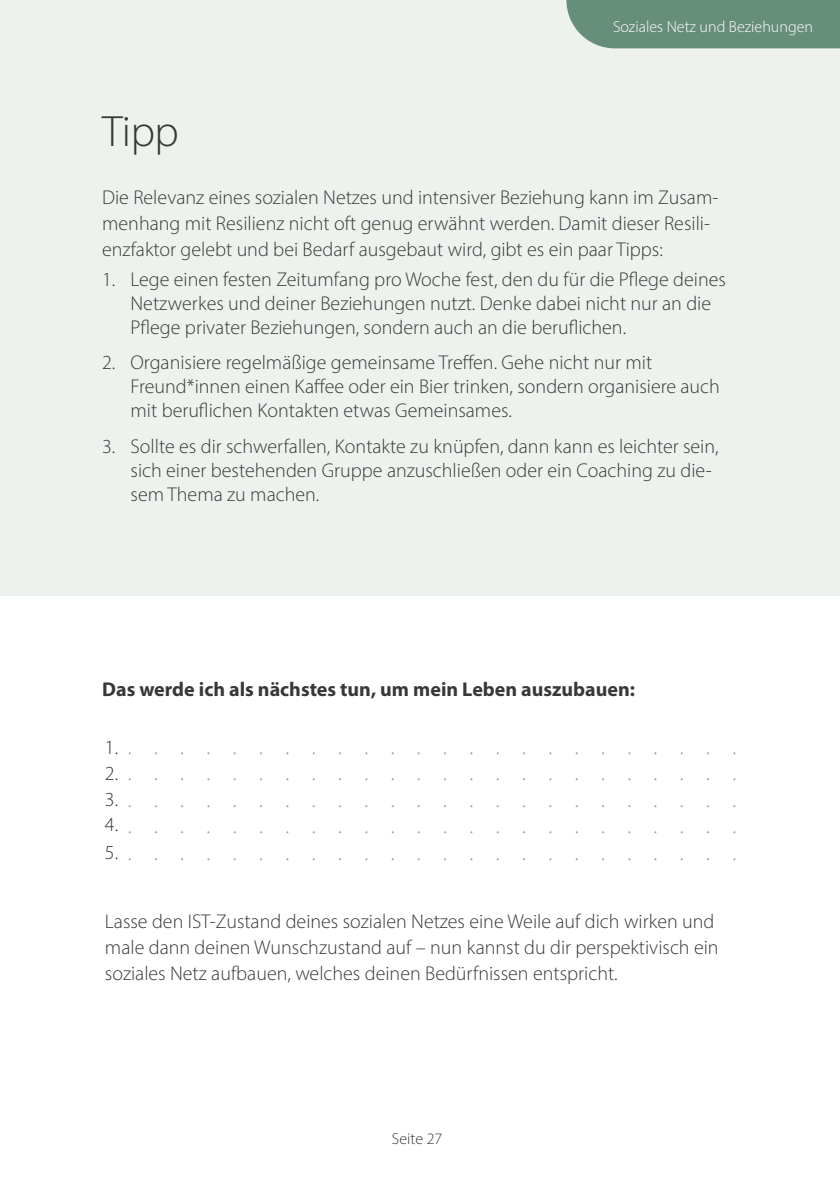
<style>
.page{position:relative;width:840px;height:1191px;background:#fff}
.page>*{position:absolute;margin:0;border:0;box-sizing:border-box;transform-origin:0 0}
.t1{font:300 44px "Myriad Pro";color:#383937}
.t2{font:300 22px/26.4px "Myriad Pro";color:#8c9d9c;text-align:justify}
.Fließtext{font:300 20px/24px "Myriad Pro";color:#383937}
.Fließtext-2{font:700 20px "Myriad Pro";color:#383937}
.Fließtext_klein{font:300 16px "Myriad Pro";color:#fff}
.t3{font:300 16px "Myriad Pro";color:#383937}
.s1{font-size:20px;color:#383937}
</style>
<div class="page">
<div style="left:0;top:0;width:839px;height:595px;background:#eef2ef"></div>
<div style="left:566px;top:0;width:273px;height:48px;background:#678e7a"></div>
<p class="Fließtext_klein" style="left:612px;top:17px;width:201px">Soziales Netz und Beziehungen</p>
<h3 class="t1" style="left:102px;top:105px;width:78px">Tipp</h3>
<p class="Fließtext" style="left:102px;top:184px;width:617px;line-height:26px">Die Relevanz eines sozialen Netzes und intensiver Beziehung kann im Zusam&shy;menhang mit Resilienz nicht oft genug erwähnt werden. Damit dieser Resili&shy;enzfaktor gelebt und bei Bedarf ausgebaut wird, gibt es ein paar Tipps:</p>
<p class="Fließtext" style="left:130px;top:267px;width:596px;text-indent:-28px">1. Lege einen festen Zeitumfang pro Woche fest, den du für die Pflege deines<br>Netzwerkes und deiner Beziehungen nutzt. Denke dabei nicht nur an die<br>Pflege privater Beziehungen, sondern auch an die beruflichen.</p>
<p class="Fließtext" style="left:130px;top:350px;width:590px;text-indent:-28px">2. Organisiere regelmäßige gemeinsame Treffen. Gehe nicht nur mit<br>Freund*innen einen Kaffee oder ein Bier trinken, sondern organisiere auch mit beruflichen Kontakten etwas Gemeinsames.</p>
<p class="Fließtext" style="left:130px;top:434px;width:589px;text-indent:-28px">3. Sollte es dir schwerfallen, Kontakte zu knüpfen, dann kann es leichter sein, sich einer bestehenden Gruppe anzuschließen oder ein Coaching zu die&shy;sem Thema zu machen.</p>
<p class="Fließtext-2" style="left:102px;top:676px;width:534px">Das werde ich als nächstes tun, um mein Leben auszubauen:</p>
<p class="t2" style="left:105px;top:733px;width:632px"><span class="s1">1.</span>........................<br><span class="s1">2.</span>........................<br><span class="s1">3.</span>........................<br><span class="s1">4.</span>........................</p>
<p class="t2" style="left:105px;top:839px;width:632px"><span class="s1">5.</span>........................</p>
<p class="Fließtext" style="left:105px;top:907px;width:614px;line-height:26px">Lasse den IST-Zustand deines sozialen Netzes eine Weile auf dich wirken und male dann deinen Wunschzustand auf – nun kannst du dir perspektivisch ein soziales Netz aufbauen, welches deinen Bedürfnissen entspricht.</p>
<p class="t3" style="left:392px;top:1129px;width:52px">Seite 27</p>
</div>
